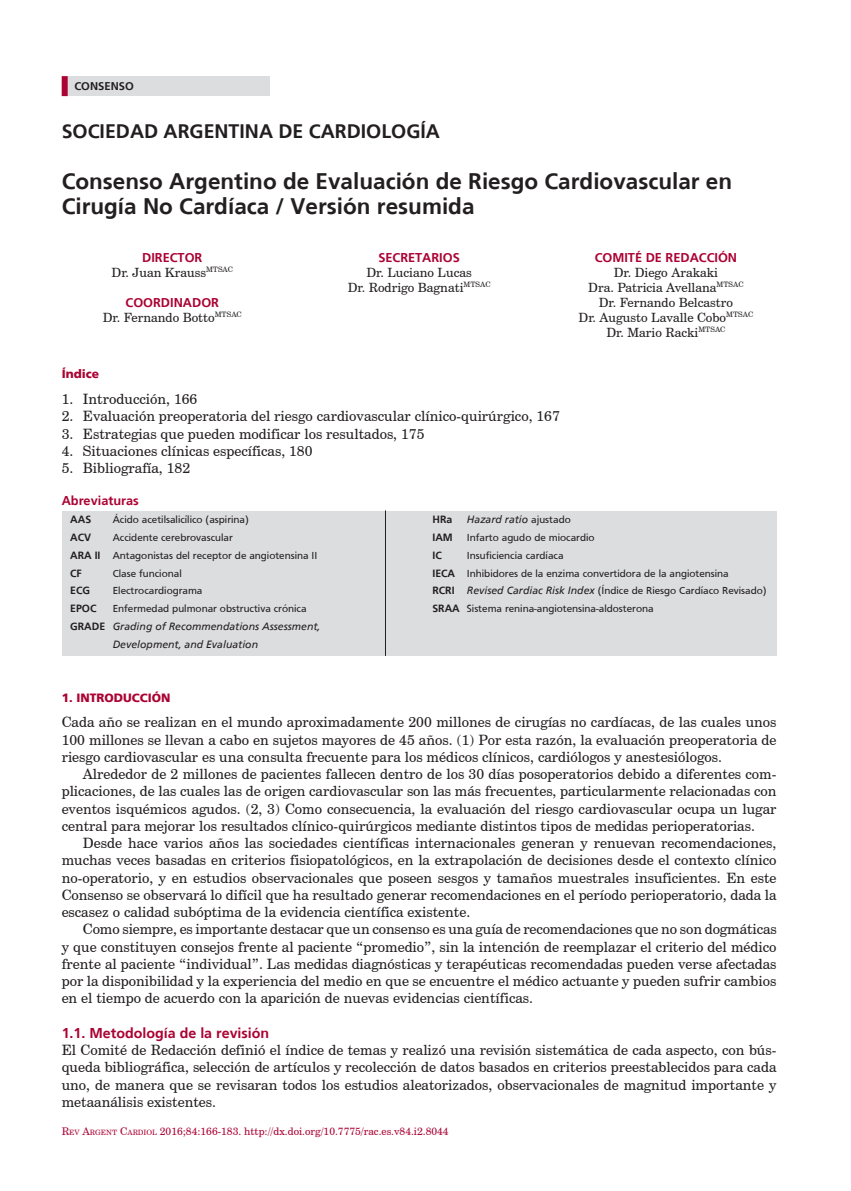
<style>
.page{position:relative;width:851px;height:1191px;background:#fff}
.page>*{position:absolute;margin:0;border:0;box-sizing:border-box;transform-origin:0 0}
.titulo{font:700 22.5px/25.5px "Frutiger";color:#231f20}
.titulo-2{font:700 19.5px "Frutiger";color:#231f20}
.texto{font:14.25px/17.2px "Century Schoolbook BT";color:#231f20;text-align:justify}
.texto1{font:14.25px/17.2px "Century Schoolbook BT";color:#231f20;text-align:justify}
.punteo{font:14.25px "Century Schoolbook BT";color:#231f20}
.subtit1n{font:700 14.25px "Frutiger";color:#ab0333}
.texto3{font:12.75px "Century Schoolbook BT";color:#231f20}
.subtit2n{font:700 12.75px "Frutiger";color:#ab0333}
.subtit{font:900 12px "Frutiger";color:#ab0333}
.seccion{font:700 11.25px "Frutiger";color:#231f20}
.abreviat{font:10.5px "Frutiger";color:#231f20}
.abreviat-2{font:italic 10.5px "Frutiger";color:#231f20}
.pie_-_color{font:10.5px "Century Schoolbook BT";color:#ab0333}
.abreviat-3{font:700 10.5px "Frutiger";color:#231f20}
.s1{font-style:normal}
.s2{font-weight:700}
.s3{font-style:italic}
.s4{font-weight:700;font-style:normal}
.s5{font-style:inherit}
.s6{font-size:7.35px}
</style>
<div class="page">
<div style="left:62px;top:511px;width:714px;height:145px;background:#dcdddf"></div>
<div style="left:62px;top:76px;width:207px;height:20px;background:#dcdddf"></div>
<div style="left:62px;top:76px;width:6px;height:20px;background:#ab0333"></div>
<hr style="left:385px;top:510px;width:1px;height:146px;background:#231f20">
<p class="seccion" style="left:74px;top:79px;width:61px">CONSENSO</p>
<p class="titulo-2" style="left:62px;top:120px;width:380px">SOCIEDAD ARGENTINA DE CARDIOLOGÍA</p>
<p class="titulo" style="left:62px;top:168px;width:672px">Consenso Argentino de Evaluación de Riesgo Cardiovascular en<br>Cirugía No Cardíaca / Versión resumida</p>
<p class="subtit2n" style="left:142px;top:250px;width:62px">DIRECTOR</p>
<p class="texto3" style="left:112px;top:264px;width:123px">Dr. Juan Krauss<sup>MTSAC</sup></p>
<p class="subtit2n" style="left:125px;top:295px;width:95px">COORDINADOR</p>
<p class="texto3" style="left:103px;top:309px;width:140px">Dr. Fernando Botto<sup>MTSAC</sup></p>
<p class="subtit2n" style="left:378px;top:250px;width:83px">SECRETARIOS</p>
<p class="texto3" style="left:366px;top:264px;width:107px">Dr. Luciano Lucas</p>
<p class="texto3" style="left:347px;top:279px;width:144px">Dr. Rodrigo Bagnati<sup>MTSAC</sup></p>
<p class="subtit2n" style="left:594px;top:250px;width:144px">COMITÉ DE REDACCIÓN</p>
<p class="texto3" style="left:613px;top:264px;width:106px">Dr. Diego Arakaki</p>
<p class="texto3" style="left:588px;top:279px;width:157px">Dra. Patricia Avellana<sup>MTSAC</sup></p>
<p class="texto3" style="left:598px;top:294px;width:136px">Dr. Fernando Belcastro</p>
<p class="texto3" style="left:578px;top:309px;width:176px">Dr. Augusto Lavalle Cobo<sup>MTSAC</sup></p>
<p class="texto3" style="left:606px;top:324px;width:120px">Dr. Mario Racki<sup>MTSAC</sup></p>
<p class="subtit" style="left:62px;top:367px;width:39px">Índice</p>
<p class="punteo" style="left:62px;top:390px;width:137px">1. Introducción, 166</p>
<p class="punteo" style="left:62px;top:407px;width:499px">2. Evaluación preoperatoria del riesgo cardiovascular clínico-quirúrgico, 167</p>
<p class="punteo" style="left:62px;top:425px;width:364px">3. Estrategias que pueden modificar los resultados, 175</p>
<p class="punteo" style="left:62px;top:442px;width:252px">4. Situaciones clínicas específicas, 180</p>
<p class="punteo" style="left:62px;top:459px;width:130px">5. Bibliografía, 182</p>
<p class="subtit2n" style="left:62px;top:493px;width:79px">Abreviaturas</p>
<p class="abreviat-3" style="left:70px;top:513px;width:22px">AAS</p>
<p class="abreviat" style="left:113px;top:513px;width:138px">Ácido acetilsalicílico (aspirina)</p>
<p class="abreviat-3" style="left:432px;top:513px;width:21px">HRa</p>
<p class="abreviat-2" style="left:467px;top:513px;width:105px">Hazard ratio <span class="s1">ajustado</span></p>
<p class="abreviat-3" style="left:70px;top:531px;width:22px">ACV</p>
<p class="abreviat" style="left:113px;top:531px;width:122px">Accidente cerebrovascular</p>
<p class="abreviat-3" style="left:432px;top:531px;width:22px">IAM</p>
<p class="abreviat" style="left:467px;top:531px;width:129px">Infarto agudo de miocardio</p>
<p class="abreviat" style="left:70px;top:549px;width:249px"><span class="s2">ARA II</span> Antagonistas del receptor de angiotensina II</p>
<p class="abreviat-3" style="left:432px;top:549px;width:11px">IC</p>
<p class="abreviat" style="left:467px;top:549px;width:98px">Insuficiencia cardíaca</p>
<p class="abreviat-3" style="left:70px;top:566px;width:13px">CF</p>
<p class="abreviat" style="left:113px;top:567px;width:70px">Clase funcional</p>
<p class="abreviat" style="left:432px;top:567px;width:298px"><span class="s2">IECA</span> Inhibidores de la enzima convertidora de la angiotensina</p>
<p class="abreviat-3" style="left:70px;top:584px;width:21px">ECG</p>
<p class="abreviat" style="left:113px;top:585px;width:91px">Electrocardiograma</p>
<p class="abreviat" style="left:432px;top:585px;width:335px"><span class="s2">RCRI</span> <span class="s3">Revised Cardiac Risk Index</span> (Índice de Riesgo Cardíaco Revisado)</p>
<p class="abreviat-3" style="left:70px;top:602px;width:28px">EPOC</p>
<p class="abreviat" style="left:113px;top:602px;width:195px">Enfermedad pulmonar obstructiva crónica</p>
<p class="abreviat" style="left:432px;top:602px;width:223px"><span class="s2">SRAA</span> Sistema renina-angiotensina-aldosterona</p>
<p class="abreviat-2" style="left:70px;top:620px;width:252px"><span class="s4">GRADE</span> Grading of Recommendations Assessment,</p>
<p class="abreviat-2" style="left:113px;top:638px;width:147px">Development, and Evaluation</p>
<p class="subtit" style="left:62px;top:690px;width:110px">1. INTRODUCCIÓN</p>
<p class="texto1" style="left:62px;top:713px;width:716px">Cada año se realizan en el mundo aproximadamente 200 millones de cirugías no cardíacas, de las cuales unos 100 millones se llevan a cabo en sujetos mayores de 45 años. (1) Por esta razón, la evaluación preoperatoria de riesgo cardiovascular es una consulta frecuente para los médicos clínicos, cardiólogos y anestesiólogos.</p>
<p class="texto" style="left:62px;top:765px;width:716px;text-indent:21px">Alrededor de 2 millones de pacientes fallecen dentro de los 30 días posoperatorios debido a diferentes com&shy;plicaciones, de las cuales las de origen cardiovascular son las más frecuentes, particularmente relacionadas con eventos isquémicos agudos. (2, 3) Como consecuencia, la evaluación del riesgo cardiovascular ocupa un lugar central para mejorar los resultados clínico-quirúrgicos mediante distintos tipos de medidas perioperatorias.</p>
<p class="texto" style="left:62px;top:834px;width:716px;text-indent:21px">Desde hace varios años las sociedades científicas internacionales generan y renuevan recomendaciones, muchas veces basadas en criterios fisiopatológicos, en la extrapolación de decisiones desde el contexto clínico no-operatorio, y en estudios observacionales que poseen sesgos y tamaños muestrales insuficientes. En este Consenso se observará lo difícil que ha resultado generar recomendaciones en el período perioperatorio, dada la escasez o calidad subóptima de la evidencia científica existente.</p>
<p class="texto" style="left:62px;top:920px;width:716px;text-indent:21px">Como siempre, es importante destacar que un consenso es una guía de recomendaciones que no son dogmáticas y que constituyen consejos frente al paciente “promedio”, sin la intención de reemplazar el criterio del médico frente al paciente “individual”. Las medidas diagnósticas y terapéuticas recomendadas pueden verse afectadas por la disponibilidad y la experiencia del medio en que se encuentre el médico actuante y pueden sufrir cambios en el tiempo de acuerdo con la aparición de nuevas evidencias científicas.</p>
<p class="subtit1n" style="left:62px;top:1024px;width:209px">1.1. Metodología de la revisión</p>
<p class="texto1" style="left:62px;top:1041px;width:716px">El Comité de Redacción definió el índice de temas y realizó una revisión sistemática de cada aspecto, con bús&shy;queda bibliográfica, selección de artículos y recolección de datos basados en criterios preestablecidos para cada uno, de manera que se revisaran todos los estudios aleatorizados, observacionales de magnitud importante y metaanálisis existentes.</p>
<p class="pie_-_color" style="left:62px;top:1125px;width:388px"><span class="s5">R</span><span class="s6">EV</span> <span class="s5">A</span><span class="s6">RGENT</span> <span class="s5">C</span><span class="s6">ARDIOL</span> 2016;84:166-183. http://dx.doi.org/10.7775/rac.es.v84.i2.8044</p>
</div>
